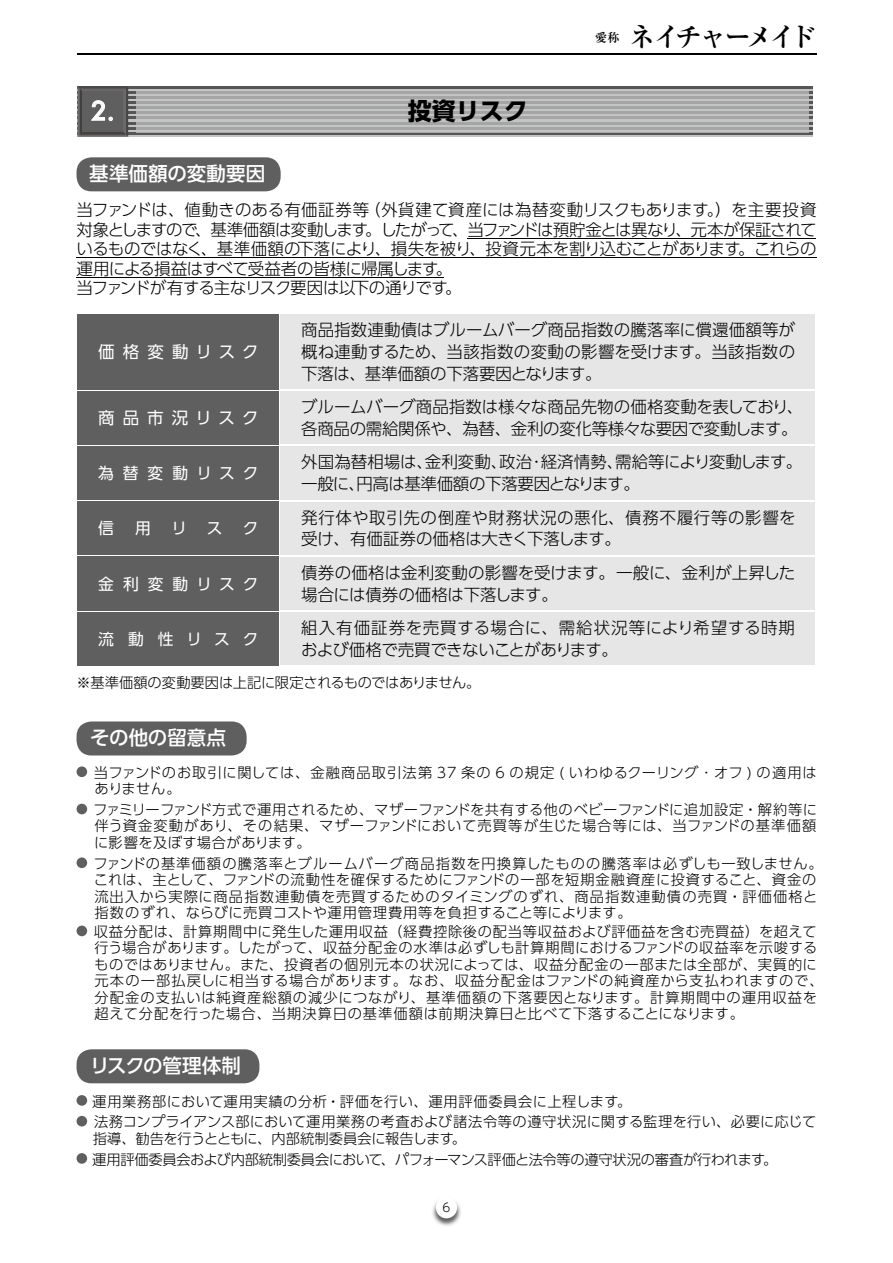
<style>
.page{position:relative;width:893px;height:1263px;background:#fff}
.page>*{position:absolute;margin:0;border:0;box-sizing:border-box;transform-origin:0 0}
.t1{font:700 27px "Ryumin Pro";letter-spacing:-.135em;color:#000}
.t2{font:500 25.5px "Futura";color:#fff}
.t3{font:700 24px "UD Shin Go Pro";color:#000}
.t4{font:500 19.5px "UD Shin Go Pro";color:#fff}
.t5{font:300 16.5px/21.8px "UD Shin Go Pro";letter-spacing:-.02em;color:#000}
.t6{font:300 16.5px/19.5px "UD Shin Go Pro";letter-spacing:-.04em;color:#000}
.t7{font:300 16.5px/21.8px "UD Shin Go Pro";color:#000}
.t8{font:300 16.5px/21.8px "UD Shin Go Pro";letter-spacing:.035em;color:#000}
.t9{font:16.5px "UD Shin Go Pro";letter-spacing:.46em;color:#fff}
.t10{font:15.75px "UD Shin Go Pro";letter-spacing:.54em;color:#fff}
.t11{font:15.75px "UD Shin Go Pro";letter-spacing:.57em;color:#fff}
.t12{font:300 14.25px/16.5px "UD Shin Go Pro";letter-spacing:.04em;color:#000}
.t13{font:300 14.25px/16.4px "UD Shin Go Pro";letter-spacing:.06em;color:#000}
.t14{font:300 14.25px/21.1px "UD Shin Go Pro";letter-spacing:-.02em;color:#000}
.t15{font:700 12px "Ryumin Pro";color:#000}
.t16{font:300 12px "UD Shin Go Pro";color:#000}
</style>
<div class="page">
<hr style="left:77px;top:54px;width:739px;height:1px;background:#000">
<img style="left:432px;top:1201px;width:29px;height:25px">
<div style="left:436px;top:1197px;width:21px;height:21px;background:#fff;border-radius:50%"></div>
<hr style="left:78px;top:89px;width:735px;height:2px;background:#c3c4c5">
<hr style="left:78px;top:94px;width:735px;height:2px;background:#c3c4c5">
<hr style="left:78px;top:99px;width:735px;height:2px;background:#c3c4c5">
<hr style="left:78px;top:134px;width:735px;height:3px;background:#c3c4c5">
<hr style="left:78px;top:86px;width:735px;height:3px;background:#575555">
<hr style="left:78px;top:107px;width:735px;height:2px;background:#575555">
<hr style="left:78px;top:112px;width:735px;height:2px;background:#575555">
<hr style="left:78px;top:117px;width:735px;height:2px;background:#575555">
<hr style="left:78px;top:122px;width:735px;height:2px;background:#575555">
<hr style="left:78px;top:127px;width:735px;height:2px;background:#575555">
<hr style="left:78px;top:132px;width:735px;height:2px;background:#575555">
<hr style="left:137px;top:104px;width:672px;height:3px;background:#c3c4c4">
<hr style="left:137px;top:109px;width:672px;height:3px;background:#c3c4c4">
<hr style="left:137px;top:114px;width:672px;height:3px;background:#c3c4c4">
<hr style="left:137px;top:119px;width:672px;height:3px;background:#c3c4c4">
<hr style="left:137px;top:91px;width:672px;height:3px;background:#a5a5a6">
<hr style="left:137px;top:96px;width:672px;height:3px;background:#a5a5a6">
<hr style="left:137px;top:101px;width:672px;height:3px;background:#a5a5a6">
<hr style="left:137px;top:107px;width:672px;height:2px;background:#a5a5a6">
<hr style="left:137px;top:112px;width:672px;height:2px;background:#a5a5a6">
<hr style="left:137px;top:117px;width:672px;height:2px;background:#a5a5a6">
<hr style="left:137px;top:124px;width:672px;height:3px;background:#c3c4c4">
<hr style="left:137px;top:129px;width:672px;height:3px;background:#c3c4c4">
<hr style="left:137px;top:122px;width:672px;height:2px;background:#a5a5a6">
<hr style="left:137px;top:127px;width:672px;height:2px;background:#a5a5a6">
<hr style="left:137px;top:132px;width:672px;height:1px;background:#a5a5a6">
<div style="left:77px;top:157px;width:204px;height:34px;background:#605f5f;border-radius:15px"></div>
<div style="left:77px;top:1049px;width:182px;height:34px;background:#605f5f;border-radius:15px"></div>
<div style="left:77px;top:1095px;width:10px;height:11px;background:#605f5f;border-radius:50%"></div>
<div style="left:77px;top:1116px;width:10px;height:10px;background:#605f5f;border-radius:50%"></div>
<div style="left:77px;top:1153px;width:10px;height:11px;background:#605f5f;border-radius:50%"></div>
<div style="left:77px;top:721px;width:170px;height:34px;background:#605f5f;border-radius:15px"></div>
<div style="left:77px;top:766px;width:10px;height:11px;background:#605f5f;border-radius:50%"></div>
<div style="left:77px;top:804px;width:10px;height:10px;background:#605f5f;border-radius:50%"></div>
<div style="left:77px;top:857px;width:10px;height:11px;background:#605f5f;border-radius:50%"></div>
<div style="left:77px;top:925px;width:10px;height:11px;background:#605f5f;border-radius:50%"></div>
<div style="left:77px;top:313px;width:203px;height:77px;background:#605f5f"></div>
<div style="left:280px;top:313px;width:536px;height:77px;background:#e6e6e6"></div>
<div style="left:77px;top:390px;width:203px;height:55px;background:#605f5f"></div>
<div style="left:280px;top:390px;width:536px;height:55px;background:#e6e6e6"></div>
<div style="left:77px;top:445px;width:203px;height:56px;background:#605f5f"></div>
<div style="left:280px;top:445px;width:536px;height:56px;background:#e6e6e6"></div>
<div style="left:77px;top:501px;width:203px;height:55px;background:#605f5f"></div>
<div style="left:280px;top:501px;width:536px;height:55px;background:#e6e6e6"></div>
<div style="left:77px;top:556px;width:203px;height:55px;background:#605f5f"></div>
<div style="left:280px;top:556px;width:536px;height:55px;background:#e6e6e6"></div>
<div style="left:77px;top:611px;width:203px;height:55px;background:#605f5f"></div>
<div style="left:280px;top:611px;width:536px;height:55px;background:#e6e6e6"></div>
<hr style="left:77px;top:313px;width:1px;height:77px;background:#fff">
<hr style="left:77px;top:313px;width:203px;height:1px;background:#fff">
<hr style="left:280px;top:314px;width:1px;height:76px;background:#fff">
<hr style="left:280px;top:313px;width:537px;height:1px;background:#fff">
<hr style="left:77px;top:390px;width:1px;height:55px;background:#fff">
<hr style="left:77px;top:390px;width:203px;height:1px;background:#fff">
<hr style="left:280px;top:390px;width:1px;height:55px;background:#fff">
<hr style="left:280px;top:390px;width:537px;height:1px;background:#fff">
<hr style="left:77px;top:446px;width:1px;height:54px;background:#fff">
<hr style="left:77px;top:445px;width:203px;height:1px;background:#fff">
<hr style="left:280px;top:445px;width:1px;height:56px;background:#fff">
<hr style="left:280px;top:445px;width:537px;height:1px;background:#fff">
<hr style="left:77px;top:501px;width:1px;height:54px;background:#fff">
<hr style="left:77px;top:500px;width:203px;height:1px;background:#fff">
<hr style="left:280px;top:501px;width:1px;height:55px;background:#fff">
<hr style="left:280px;top:500px;width:537px;height:1px;background:#fff">
<hr style="left:77px;top:556px;width:1px;height:55px;background:#fff">
<hr style="left:77px;top:555px;width:203px;height:1px;background:#fff">
<hr style="left:280px;top:556px;width:1px;height:55px;background:#fff">
<hr style="left:280px;top:555px;width:537px;height:1px;background:#fff">
<hr style="left:77px;top:612px;width:1px;height:54px;background:#fff">
<hr style="left:77px;top:611px;width:203px;height:1px;background:#fff">
<hr style="left:280px;top:611px;width:1px;height:55px;background:#fff">
<hr style="left:280px;top:611px;width:537px;height:1px;background:#fff">
<hr style="left:467px;top:238px;width:349px;height:1px;background:#000">
<hr style="left:77px;top:257px;width:740px;height:1px;background:#000">
<hr style="left:77px;top:277px;width:367px;height:1px;background:#000">
<svg style="left:78px;top:86px;width:50px;height:51px"></svg>
<h2 class="t2" style="left:91px;top:93px;width:25px">2.</h2>
<h3 class="t4" style="left:89px;top:158px;width:177px">基準価額の変動要因</h3>
<h3 class="t3" style="left:408px;top:91px;width:121px">投資リスク</h3>
<p class="t15" style="left:595px;top:28px;width:26px">愛称</p>
<h1 class="t1" style="left:628px;top:16px;width:189px">ネイチャーメイド</h1>
<p class="t6" style="left:76px;top:200px;width:742px">当ファンドは、値動きのある有価証券等（外貨建て資産には為替変動リスクもあります。）を主要投資対象としますので、基準価額は変動します。したがって、当ファンドは預貯金とは異なり、元本が保証されているものではなく、基準価額の下落により、損失を被り、投資元本を割り込むことがあります。これらの運用による損益はすべて受益者の皆様に帰属します。<br>当ファンドが有する主なリスク要因は以下の通りです。</p>
<p class="t9" style="left:98px;top:338px;width:162px">価格変動リスク</p>
<p class="t5" style="left:301px;top:318px;width:496px;text-align:justify">商品指数連動債はブルームバーグ商品指数の騰落率に償還価額等が概ね連動するため、当該指数の変動の影響を受けます。当該指数の下落は、基準価額の下落要因となります。</p>
<p class="t9" style="left:98px;top:404px;width:162px">商品市況リスク</p>
<p class="t5" style="left:301px;top:395px;width:504px">ブルームバーグ商品指数は様々な商品先物の価格変動を表しており、各商品の需給関係や、為替、金利の変化等様々な要因で変動します。</p>
<p class="t10" style="left:98px;top:460px;width:162px">為替変動リスク</p>
<p class="t5" style="left:301px;top:451px;width:503px">外国為替相場は、金利変動、政治･経済情勢、需給等により変動します。一般に、円高は基準価額の下落要因となります。</p>
<p class="t11" style="left:98px;top:515px;width:17px">信</p>
<p class="t11" style="left:135px;top:515px;width:17px">用</p>
<p class="t11" style="left:171px;top:515px;width:53px">リ ス</p>
<p class="t11" style="left:243px;top:515px;width:17px">ク</p>
<p class="t8" style="left:301px;top:506px;width:496px">発行体や取引先の倒産や財務状況の悪化、債務不履行等の影響を受け、有価証券の価格は大きく下落します。</p>
<p class="t10" style="left:98px;top:571px;width:162px">金利変動リスク</p>
<p class="t7" style="left:301px;top:561px;width:496px">債券の価格は金利変動の影響を受けます。一般に、金利が上昇した場合には債券の価格は下落します。</p>
<p class="t11" style="left:98px;top:626px;width:162px">流動性リスク</p>
<p class="t7" style="left:301px;top:616px;width:495px">組入有価証券を売買する場合に、需給状況等により希望する時期および価格で売買できないことがあります。</p>
<p class="t14" style="left:77px;top:671px;width:405px">※基準価額の変動要因は上記に限定されるものではありません。</p>
<h3 class="t4" style="left:90px;top:722px;width:138px">その他の留意点</h3>
<p class="t12" style="left:94px;top:764px;width:724px">当ファンドのお取引に関しては、金融商品取引法第 37 条の 6 の規定 ( いわゆるクーリング･オフ ) の適用はありません。</p>
<p class="t12" style="left:93px;top:801px;width:725px;text-align:justify">ファミリーファンド方式で運用されるため、マザーファンドを共有する他のベビーファンドに追加設定・解約等に伴う資金変動があり、その結果、マザーファンドにおいて売買等が生じた場合等には、当ファンドの基準価額に影響を及ぼす場合があります。</p>
<p class="t13" style="left:93px;top:855px;width:731px">ファンドの基準価額の騰落率とブルームバーグ商品指数を円換算したものの騰落率は必ずしも一致しません。これは、主として、ファンドの流動性を確保するためにファンドの一部を短期金融資産に投資すること、資金の流出入から実際に商品指数連動債を売買するためのタイミングのずれ、商品指数連動債の売買・評価価格と指数のずれ、ならびに売買コストや運用管理費用等を負担すること等によります。</p>
<p class="t12" style="left:94px;top:923px;width:731px">収益分配は、計算期間中に発生した運用収益（経費控除後の配当等収益および評価益を含む売買益）を超えて行う場合があります。したがって、収益分配金の水準は必ずしも計算期間におけるファンドの収益率を示唆するものではありません。また、投資者の個別元本の状況によっては、収益分配金の一部または全部が、実質的に元本の一部払戻しに相当する場合があります。なお、収益分配金はファンドの純資産から支払われますので、分配金の支払いは純資産総額の減少につながり、基準価額の下落要因となります。計算期間中の運用収益を超えて分配を行った場合、当期決算日の基準価額は前期決算日と比べて下落することになります。</p>
<h3 class="t4" style="left:90px;top:1050px;width:153px">リスクの管理体制</h3>
<p class="t12" style="left:92px;top:1090px;width:726px;line-height:20.7px">運用業務部において運用実績の分析・評価を行い、運用評価委員会に上程します。<br>法務コンプライアンス部において運用業務の考査および諸法令等の遵守状況に関する監理を行い、必要に応じて</p>
<p class="t14" style="left:92px;top:1127px;width:687px">指導、勧告を行うとともに、内部統制委員会に報告します。<br>運用評価委員会および内部統制委員会において、パフォーマンス評価と法令等の遵守状況の審査が行われます。</p>
<p class="t16" style="left:442px;top:1198px;width:9px">6</p>
</div>
